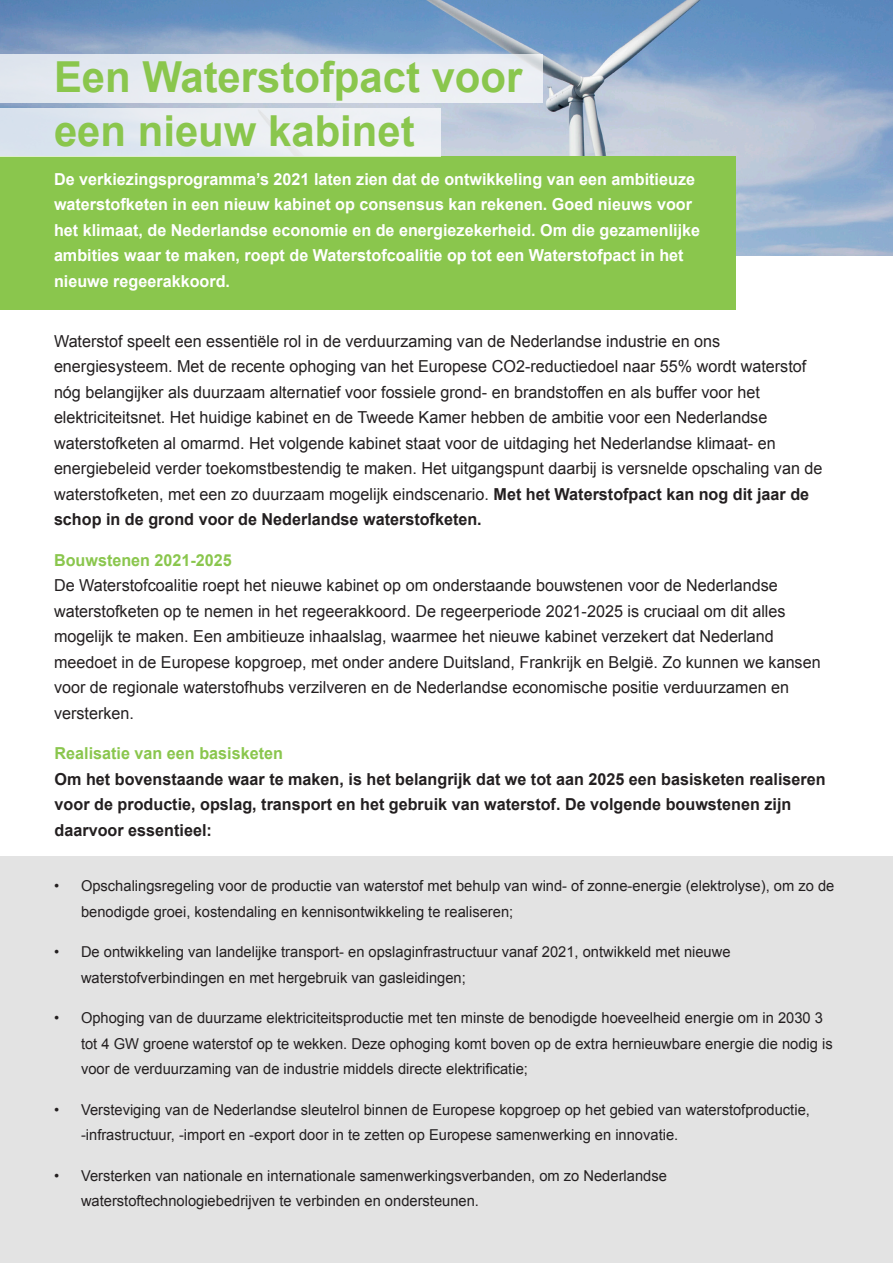
<style>
.page{position:relative;width:893px;height:1263px;background:#fff}
.page>*{position:absolute;margin:0;border:0;box-sizing:border-box;transform-origin:0 0}
.t1{font:700 42.75px/53.4px "Arial";color:#8ac64d}
.t2{font:16.5px/25.5px "Arial";color:#231f20}
.t3{font:700 16.5px/25.5px "Arial";color:#fff}
.t4{font:700 16.5px/25.5px "Arial";color:#231f20}
.t5{font:15px/25.5px "Arial";color:#231f20}
.s1{font-weight:700}
.s2{font-weight:700;color:#8ac64d}
.s3{color:#8ac64d}
</style>
<div class="page">
<img style="left:0;top:0;width:893px;height:255px">
<div style="left:0;top:157px;width:736px;height:153px;background:#8ac64d"></div>
<div style="left:0;top:54px;width:543px;height:48px;background:#eaeef2"></div>
<div style="left:0;top:108px;width:441px;height:48px;background:linear-gradient(to right,#d8e2ed,#f4f4f6)"></div>
<div style="left:0;top:857px;width:893px;height:406px;background:#e3e3e3"></div>
<p class="t1" style="left:54px;top:52px;width:470px">Een Waterstofpact voor een nieuw kabinet</p>
<p class="t3" style="left:54px;top:167px;width:648px">De verkiezingsprogramma’s 2021 laten zien dat de ontwikkeling van een ambitieuze waterstofketen in een nieuw kabinet op consensus kan rekenen. Goed nieuws voor het klimaat, de Nederlandse economie en de energiezekerheid. Om die gezamenlijke ambities waar te maken, roept de Waterstofcoalitie op tot een Waterstofpact in het nieuwe regeerakkoord.</p>
<p class="t2" style="left:54px;top:328px;width:770px">Waterstof speelt een essentiële rol in de verduurzaming van de Nederlandse industrie en ons energiesysteem. Met de recente ophoging van het Europese CO2-reductiedoel naar 55% wordt waterstof nóg belangijker als duurzaam alternatief voor fossiele grond- en brandstoffen en als buffer voor het elektriciteitsnet. Het huidige kabinet en de Tweede Kamer hebben de ambitie voor een Nederlandse waterstofketen al omarmd. Het volgende kabinet staat voor de uitdaging het Nederlandse klimaat- en energiebeleid verder toekomstbestendig te maken. Het uitgangspunt daarbij is versnelde opschaling van de waterstofketen, met een zo duurzaam mogelijk eindscenario. <span class="s1">Met het Waterstofpact kan nog dit jaar de schop in de grond voor de Nederlandse waterstofketen.</span></p>
<p class="t2" style="left:54px;top:547px;width:768px"><span class="s2">Bouwstenen 2021-2025<br></span>De Waterstofcoalitie roept het nieuwe kabinet op om onderstaande bouwstenen voor de Nederlandse waterstofketen op te nemen in het regeerakkoord. De regeerperiode 2021-2025 is cruciaal om dit alles mogelijk te maken. Een ambitieuze inhaalslag, waarmee het nieuwe kabinet verzekert dat Nederland meedoet in de Europese kopgroep, met onder andere Duitsland, Frankrijk en België. Zo kunnen we kansen voor de regionale waterstofhubs verzilveren en de Nederlandse economische positie verduurzamen en versterken.</p>
<p class="t4" style="left:55px;top:741px;width:773px"><span class="s3">Realisatie van een basisketen<br></span>Om het bovenstaande waar te maken, is het belangrijk dat we tot aan 2025 een basisketen realiseren voor de productie, opslag, transport en het gebruik van waterstof. De volgende bouwstenen zijn daarvoor essentieel:</p>
<p class="t5" style="left:81px;top:873px;width:755px;text-indent:-27px">• Opschalingsregeling voor de productie van waterstof met behulp van wind- of zonne-energie (elektrolyse), om zo de benodigde groei, kostendaling en kennisontwikkeling te realiseren;</p>
<p class="t5" style="left:81px;top:939px;width:651px;text-indent:-27px">• De ontwikkeling van landelijke transport- en opslaginfrastructuur vanaf 2021, ontwikkeld met nieuwe waterstofverbindingen en met hergebruik van gasleidingen;</p>
<p class="t5" style="left:81px;top:1005px;width:753px;text-indent:-27px">• Ophoging van de duurzame elektriciteitsproductie met ten minste de benodigde hoeveelheid energie om in 2030 3 tot 4 GW groene waterstof op te wekken. Deze ophoging komt boven op de extra hernieuwbare energie die nodig is voor de verduurzaming van de industrie middels directe elektrificatie;</p>
<p class="t5" style="left:81px;top:1097px;width:730px;text-indent:-27px">• Versteviging van de Nederlandse sleutelrol binnen de Europese kopgroep op het gebied van waterstofproductie, -infrastructuur, -import en -export door in te zetten op Europese samenwerking en innovatie.</p>
<p class="t5" style="left:81px;top:1163px;width:587px;text-indent:-27px">• Versterken van nationale en internationale samenwerkingsverbanden, om zo Nederlandse waterstoftechnologiebedrijven te verbinden en ondersteunen.</p>
</div>
